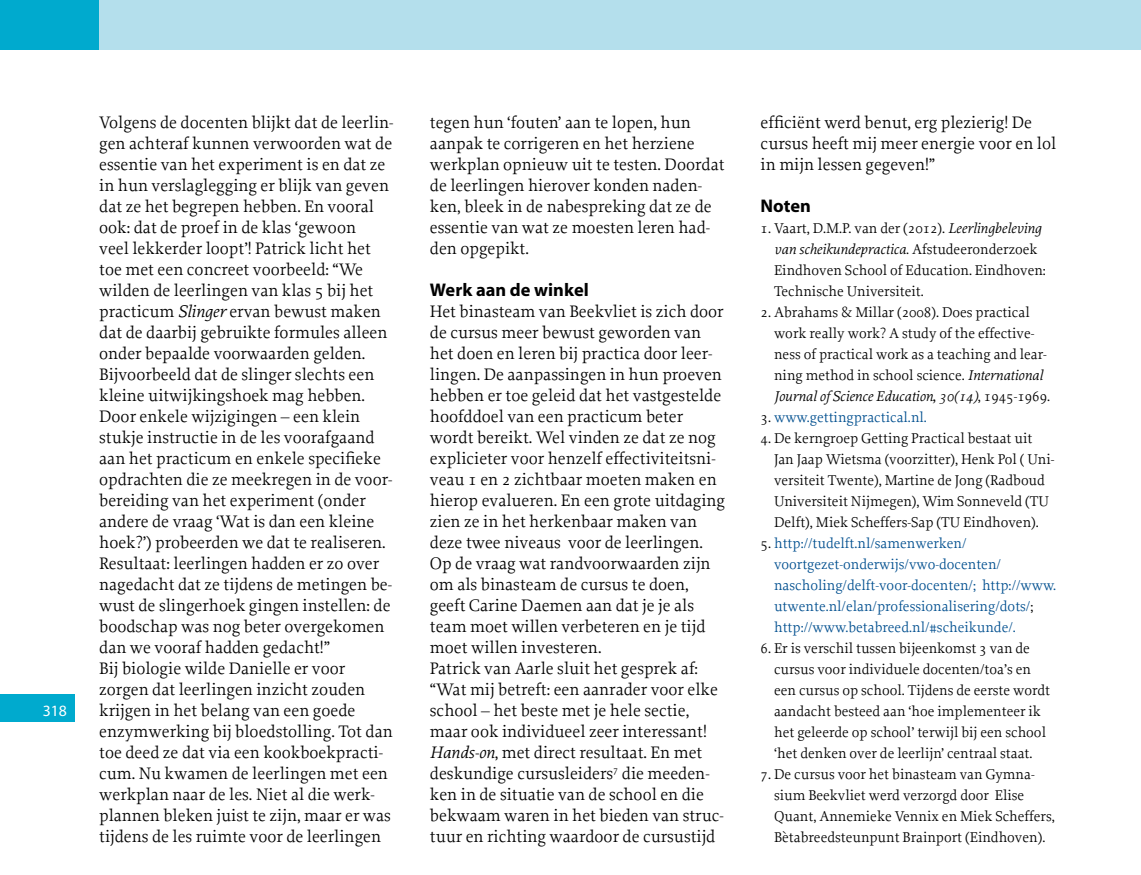
<style>
.page{position:relative;width:1141px;height:875px;background:#fff}
.page>*{position:absolute;margin:0;border:0;box-sizing:border-box;transform-origin:0 0}
.t1{font:18.38px "Myriad MM 700 600";color:#000}
.t2{font:17.5px/21px "Proforma";color:#000}
.t3{font:15.75px "Myriad MM 400 600";color:#fff}
.t4{font:14.88px/21px "Proforma";color:#000}
.t5{font:14.88px/21px "Proforma";color:#004f8f}
.s1{font-style:italic}
.s2{color:#000}
</style>
<div class="page">
<div style="left:0;top:0;width:99px;height:50px;background:#00aace"></div>
<div style="left:99px;top:0;width:1042px;height:50px;background:#b4dfec"></div>
<div style="left:0;top:694px;width:74px;height:28px;background:#00aace"></div>
<p class="t3" style="left:43px;top:703px;width:26px">318</p>
<p class="t2" style="left:99px;top:111px;width:296px">Volgens de docenten blijkt dat de leerlin&shy;gen achteraf kunnen verwoorden wat de essentie van het experiment is en dat ze in hun verslaglegging er blijk van geven dat ze het begrepen hebben. En vooral ook: dat de proef in de klas ‘gewoon<br>veel lekkerder loopt’! Patrick licht het toe met een concreet voorbeeld: “We wilden de leerlingen van klas 5 bij het practicum <span class="s1">Slinger</span> ervan bewust maken dat de daarbij gebruikte formules alleen onder bepaalde voorwaarden gelden.<br>Bijvoorbeeld dat de slinger slechts een kleine uitwijkingshoek mag hebben.<br>Door enkele wijzigingen – een klein stukje instructie in de les voorafgaand aan het practicum en enkele specifieke opdrachten die ze meekregen in de voor&shy;bereiding van het experiment (onder andere de vraag ‘Wat is dan een kleine hoek?’) probeerden we dat te realiseren.<br>Resultaat: leerlingen hadden er zo over nagedacht dat ze tijdens de metingen be&shy;wust de slingerhoek gingen instellen: de boodschap was nog beter overgekomen dan we vooraf hadden gedacht!”<br>Bij biologie wilde Danielle er voor zorgen dat leerlingen inzicht zouden krijgen in het belang van een goede enzymwerking bij bloedstolling. Tot dan toe deed ze dat via een kookboekpracti&shy;cum. Nu kwamen de leerlingen met een werkplan naar de les. Niet al die werk&shy;plannen bleken juist te zijn, maar er was tijdens de les ruimte voor de leerlingen</p>
<p class="t2" style="left:430px;top:111px;width:296px">tegen hun ‘fouten’ aan te lopen, hun aanpak te corrigeren en het herziene werkplan opnieuw uit te testen. Doordat de leerlingen hierover konden naden&shy;ken, bleek in de nabespreking dat ze de essentie van wat ze moesten leren had&shy;den opgepikt.</p>
<p class="t1" style="left:430px;top:280px;width:160px">Werk aan de winkel</p>
<p class="t2" style="left:430px;top:300px;width:297px">Het binasteam van Beekvliet is zich door de cursus meer bewust geworden van het doen en leren bij practica door leer&shy;lingen. De aanpassingen in hun proeven hebben er toe geleid dat het vastgestelde hoofddoel van een practicum beter wordt bereikt. Wel vinden ze dat ze nog explicieter voor henzelf effectiviteitsni&shy;veau 1 en 2 zichtbaar moeten maken en hierop evalueren. En een grote uitdaging zien ze in het herkenbaar maken van deze twee niveaus voor de leerlingen.<br>Op de vraag wat randvoorwaarden zijn om als binasteam de cursus te doen, geeft Carine Daemen aan dat je je als team moet willen verbeteren en je tijd moet willen investeren.<br>Patrick van Aarle sluit het gesprek af: “Wat mij betreft: een aanrader voor elke school – het beste met je hele sectie, maar ook individueel zeer interessant!<br><span class="s1">Hands-on</span>, met direct resultaat. En met deskundige cursusleiders<sup>7</sup> die meeden&shy;ken in de situatie van de school en die bekwaam waren in het bieden van struc&shy;tuur en richting waardoor de cursustijd</p>
<p class="t2" style="left:761px;top:111px;width:297px">efficiënt werd benut, erg plezierig! De cursus heeft mij meer energie voor en lol in mijn lessen gegeven!”</p>
<p class="t1" style="left:761px;top:196px;width:52px">Noten</p>
<p class="t4" style="left:774px;top:217px;width:273px;text-indent:-13px">1. Vaart, D.M.P. van der (2012). <span class="s1">Leerlingbeleving van scheikundepractica</span>. Afstudeeronderzoek Eindhoven School of Education. Eindhoven:<br>Technische Universiteit.</p>
<p class="t4" style="left:774px;top:301px;width:278px;text-indent:-13px">2. Abrahams &amp; Millar (2008). Does practical work really work? A study of the effective&shy;ness of practical work as a teaching and lear&shy;ning method in school science. <span class="s1">International Journal of Science Education, 30(14)</span>, 1945-1969.</p>
<p class="t5" style="left:761px;top:406px;width:168px"><span class="s2">3.</span> www.gettingpractical.nl.</p>
<p class="t4" style="left:774px;top:427px;width:282px;text-indent:-13px">4. De kerngroep Getting Practical bestaat uit Jan Jaap Wietsma (voorzitter), Henk Pol ( Uni&shy;versiteit Twente), Martine de Jong (Radboud Universiteit Nijmegen), Wim Sonneveld (TU Delft), Miek Scheffers-Sap (TU Eindhoven).</p>
<p class="t5" style="left:774px;top:532px;width:284px;text-indent:-13px"><span class="s2">5.</span> http://tudelft.nl/samenwerken/ voortgezet-onderwijs/vwo-docenten/ nascholing/delft-voor-docenten/; http://www. utwente.nl/elan/professionalisering/dots/<span class="s2">; </span>http://www.betabreed.nl/#scheikunde/.</p>
<p class="t4" style="left:774px;top:637px;width:278px;text-indent:-13px">6. Er is verschil tussen bijeenkomst 3 van de cursus voor individuele docenten/toa’s en een cursus op school. Tijdens de eerste wordt aandacht besteed aan ‘hoe implementeer ik het geleerde op school’ terwijl bij een school ‘het denken over de leerlijn’ centraal staat.</p>
<p class="t4" style="left:774px;top:763px;width:282px;text-indent:-13px">7. De cursus voor het binasteam van Gymna&shy;sium Beekvliet werd verzorgd door Elise Quant, Annemieke Vennix en Miek Scheffers, Bètabreedsteunpunt Brainport (Eindhoven).</p>
</div>
